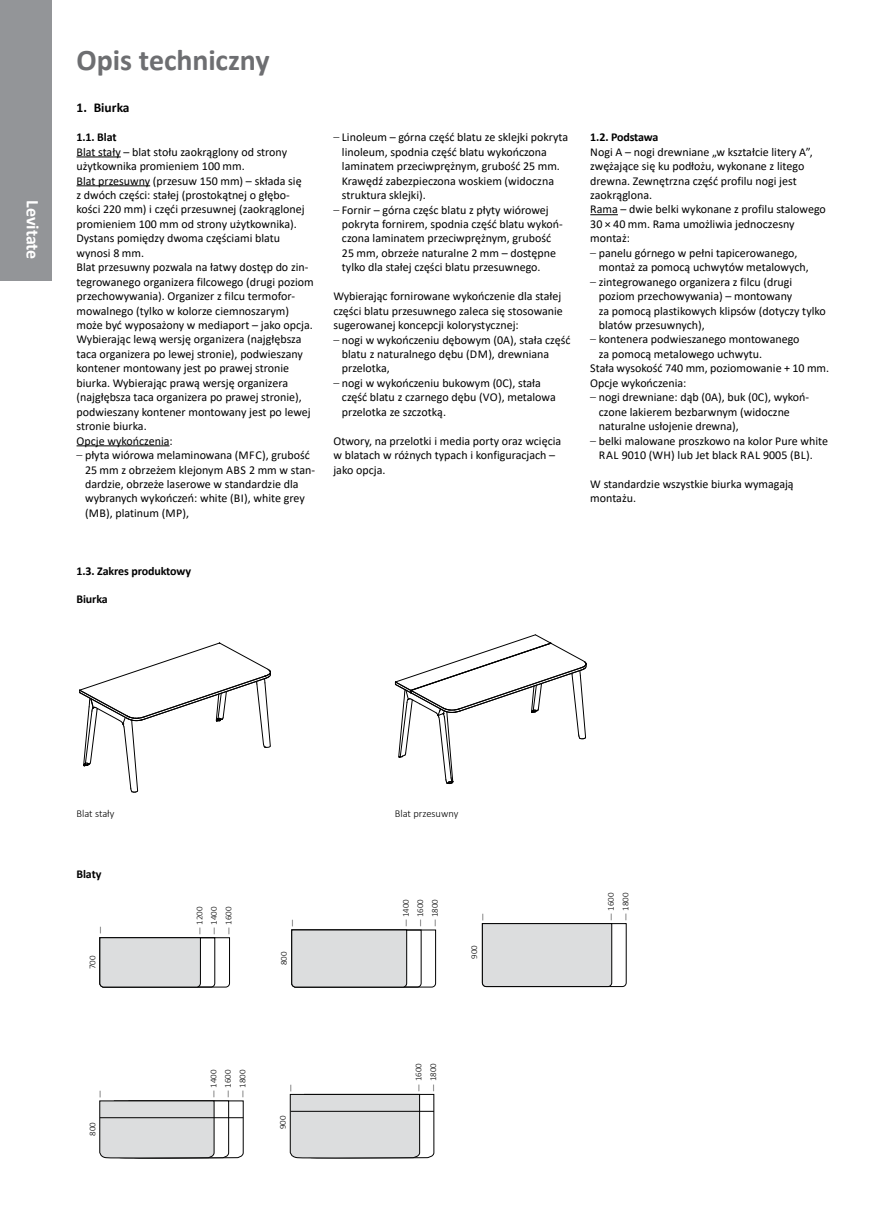
<style>
.page{position:relative;width:893px;height:1212px;background:#fff}
.page>*{position:absolute;margin:0;border:0;box-sizing:border-box;transform-origin:0 0}
.t1{font:700 30px "Calibri";letter-spacing:-.005em;color:#6d6e71}
.t2{font:700 18px "Calibri";letter-spacing:-.005em;color:#fff}
.t3{font:700 13.5px "Calibri";color:#000}
.t4{font:12px/14.4px "Calibri";color:#000}
.t5{font:700 12px "Calibri";letter-spacing:-.01em;color:#000}
.t6{font:300 10.5px "Calibri";color:#000}
.t7{font:300 9px "Calibri";color:#000}
.s1{font-weight:300}
</style>
<div class="page">
<hr style="left:77px;top:157px;width:44px;height:1px;background:#000">
<hr style="left:77px;top:185px;width:73px;height:1px;background:#000">
<hr style="left:77px;top:445px;width:93px;height:1px;background:#000">
<svg style="left:590px;top:214px;width:28px;height:1px"></svg>
<svg style="left:482px;top:923px;width:145px;height:64px;background:#d4d4d5"></svg>
<svg style="left:291px;top:929px;width:145px;height:59px"></svg>
<svg style="left:99px;top:937px;width:131px;height:51px"></svg>
<svg style="left:99px;top:1100px;width:145px;height:58px"></svg>
<svg style="left:289px;top:1093px;width:146px;height:65px;background:#d5d6d6"></svg>
<svg style="left:79px;top:642px;width:192px;height:151px"></svg>
<svg style="left:394px;top:634px;width:193px;height:150px"></svg>
<hr style="left:100px;top:1117px;width:143px;height:1px;background:#000">
<hr style="left:291px;top:1111px;width:143px;height:1px;background:#000">
<div style="left:0;top:0;width:51px;height:281px;background:#939598"></div>
<h2 class="t2" style="left:46px;top:200px;width:61px;rotate:90deg">Levitate</h2>
<h1 class="t1" style="left:77px;top:39px;width:195px">Opis techniczny</h1>
<p class="t3" style="left:77px;top:98px;width:55px">1. Biurka</p>
<p class="t5" style="left:77px;top:129px;width:41px">1.1. Blat</p>
<p class="t4" style="left:77px;top:144px;width:239px">Blat stały – blat stołu zaokrąglony od strony użytkownika promieniem 100 mm.<br>Blat przesuwny (przesuw 150 mm) – składa się<br>z dwóch części: stałej (prostokątnej o głębo&shy;kości 220 mm) i częći przesuwnej (zaokrąglonej promieniem 100 mm od strony użytkownika).<br>Dystans pomiędzy dwoma częściami blatu wynosi 8 mm.<br>Blat przesuwny pozwala na łatwy dostęp do zin&shy;tegrowanego organizera filcowego (drugi poziom przechowywania). Organizer z filcu termofor&shy;mowalnego (tylko w kolorze ciemnoszarym) może być wyposażony w mediaport – jako opcja.<br>Wybierając lewą wersję organizera (najgłębsza taca organizera po lewej stronie), podwieszany kontener montowany jest po prawej stronie biurka. Wybierając prawą wersję organizera (najgłębsza taca organizera po prawej stronie), podwieszany kontener montowany jest po lewej stronie biurka.<br>Opcje wykończenia:</p>
<p class="t4" style="left:85px;top:447px;width:231px;text-indent:-9px"><span class="s1">–</span> płyta wiórowa melaminowana (MFC), grubość 25 mm z obrzeżem klejonym ABS 2 mm w stan&shy;dardzie, obrzeże laserowe w standardzie dla wybranych wykończeń: white (BI), white grey (MB), platinum (MP) ,</p>
<p class="t4" style="left:342px;top:130px;width:228px;text-indent:-9px"><span class="s1">–</span> Linoleum – górna część blatu ze sklejki pokryta linoleum, spodnia część blatu wykończona laminatem przeciwprężnym, grubość 25 mm.<br>Krawędź zabezpieczona woskiem (widoczna struktura sklejki).</p>
<p class="t4" style="left:342px;top:202px;width:222px;text-indent:-9px"><span class="s1">–</span> Fornir – górna częśc blatu z płyty wiórowej pokryta fornirem, spodnia część blatu wykoń&shy;czona laminatem przeciwprężnym, grubość 25 mm, obrzeże naturalne 2 mm – dostępne tylko dla stałej części blatu przesuwnego.</p>
<p class="t4" style="left:333px;top:289px;width:231px">Wybierając fornirowane wykończenie dla stałej części blatu przesuwnego zaleca się stosowanie sugerowanej koncepcji kolorystycznej:</p>
<p class="t4" style="left:342px;top:332px;width:230px;text-indent:-9px"><span class="s1">–</span> nogi w wykończeniu dębowym (0A), stała część blatu z naturalnego dębu (DM), drewniana przelotka,</p>
<p class="t4" style="left:342px;top:375px;width:215px;text-indent:-9px"><span class="s1">–</span> nogi w wykończeniu bukowym (0C), stała część blatu z czarnego dębu (VO), metalowa przelotka ze szczotką.</p>
<p class="t4" style="left:333px;top:433px;width:229px">Otwory, na przelotki i media porty oraz wcięcia w blatach w różnych typach i konfiguracjach – jako opcja.</p>
<p class="t5" style="left:77px;top:562px;width:116px">1.3. Zakres produktowy</p>
<p class="t5" style="left:77px;top:591px;width:33px">Biurka</p>
<p class="t5" style="left:590px;top:129px;width:70px">1.2. Podstawa</p>
<p class="t4" style="left:590px;top:144px;width:237px">Nogi A – nogi drewniane „w kształcie litery A”, zwężające się ku podłożu, wykonane z litego drewna. Zewnętrzna część profilu nogi jest zaokrąglona.<br>Rama – dwie belki wykonane z profilu stalowego 30 × 40 mm. Rama umożliwia jednoczesny montaż:</p>
<p class="t4" style="left:599px;top:245px;width:211px;text-indent:-9px"><span class="s1">–</span> panelu górnego w pełni tapicerowanego, montaż za pomocą uchwytów metalowych,</p>
<p class="t4" style="left:599px;top:274px;width:229px;text-indent:-9px"><span class="s1">–</span> zintegrowanego organizera z filcu (drugi poziom przechowywania) – montowany<br>za pomocą plastikowych klipsów (dotyczy tylko blatów przesuwnych),</p>
<p class="t4" style="left:590px;top:332px;width:211px"><span class="s1">–</span> kontenera podwieszanego montowanego</p>
<p class="t4" style="left:599px;top:346px;width:165px">za pomocą metalowego uchwytu.</p>
<p class="t4" style="left:590px;top:361px;width:240px">Stała wysokość 740 mm, poziomowanie + 10 mm.</p>
<p class="t4" style="left:590px;top:375px;width:98px">Opcje wykończenia:</p>
<p class="t4" style="left:599px;top:390px;width:212px;text-indent:-9px"><span class="s1">–</span> nogi drewniane: dąb (0A), buk (0C), wykoń&shy;czone lakierem bezbarwnym (widoczne naturalne usłojenie drewna),</p>
<p class="t4" style="left:590px;top:433px;width:239px;text-align:center"><span class="s1">–</span> belki malowane proszkowo na kolor Pure white<br>RAL 9010 (WH) lub Jet black RAL 9005 (BL) .</p>
<p class="t4" style="left:590px;top:476px;width:205px">W standardzie wszystkie biurka wymagają montażu.</p>
<p class="t6" style="left:77px;top:807px;width:40px">Blat stały</p>
<p class="t6" style="left:395px;top:807px;width:65px">Blat przesuwny</p>
<p class="t5" style="left:77px;top:865px;width:26px">Blaty</p>
<p class="t7" style="left:107px;top:926px;width:10px;rotate:90deg">—</p>
<p class="t7" style="left:87px;top:969px;width:15px;rotate:-90deg">700</p>
<p class="t7" style="left:107px;top:1090px;width:10px;rotate:90deg">—</p>
<p class="t7" style="left:194px;top:935px;width:30px;rotate:-90deg">— 1200</p>
<p class="t7" style="left:208px;top:935px;width:30px;rotate:-90deg">— 1400</p>
<p class="t7" style="left:223px;top:935px;width:30px;rotate:-90deg">— 1600</p>
<p class="t7" style="left:299px;top:919px;width:10px;rotate:90deg">—</p>
<p class="t7" style="left:400px;top:927px;width:30px;rotate:-90deg">— 1400</p>
<p class="t7" style="left:414px;top:927px;width:30px;rotate:-90deg">— 1600</p>
<p class="t7" style="left:605px;top:921px;width:30px;rotate:-90deg">— 1600</p>
<p class="t7" style="left:429px;top:927px;width:30px;rotate:-90deg">— 1800</p>
<p class="t7" style="left:620px;top:921px;width:30px;rotate:-90deg">— 1800</p>
<p class="t7" style="left:489px;top:913px;width:10px;rotate:90deg">—</p>
<p class="t7" style="left:278px;top:965px;width:15px;rotate:-90deg">800</p>
<p class="t7" style="left:469px;top:959px;width:15px;rotate:-90deg">900</p>
<p class="t7" style="left:208px;top:1098px;width:30px;rotate:-90deg">— 1400</p>
<p class="t7" style="left:222px;top:1098px;width:30px;rotate:-90deg">— 1600</p>
<p class="t7" style="left:413px;top:1091px;width:30px;rotate:-90deg">— 1600</p>
<p class="t7" style="left:237px;top:1098px;width:30px;rotate:-90deg">— 1800</p>
<p class="t7" style="left:428px;top:1091px;width:30px;rotate:-90deg">— 1800</p>
<p class="t7" style="left:297px;top:1084px;width:10px;rotate:90deg">—</p>
<p class="t7" style="left:87px;top:1136px;width:15px;rotate:-90deg">800</p>
<p class="t7" style="left:277px;top:1129px;width:15px;rotate:-90deg">900</p>
</div>
